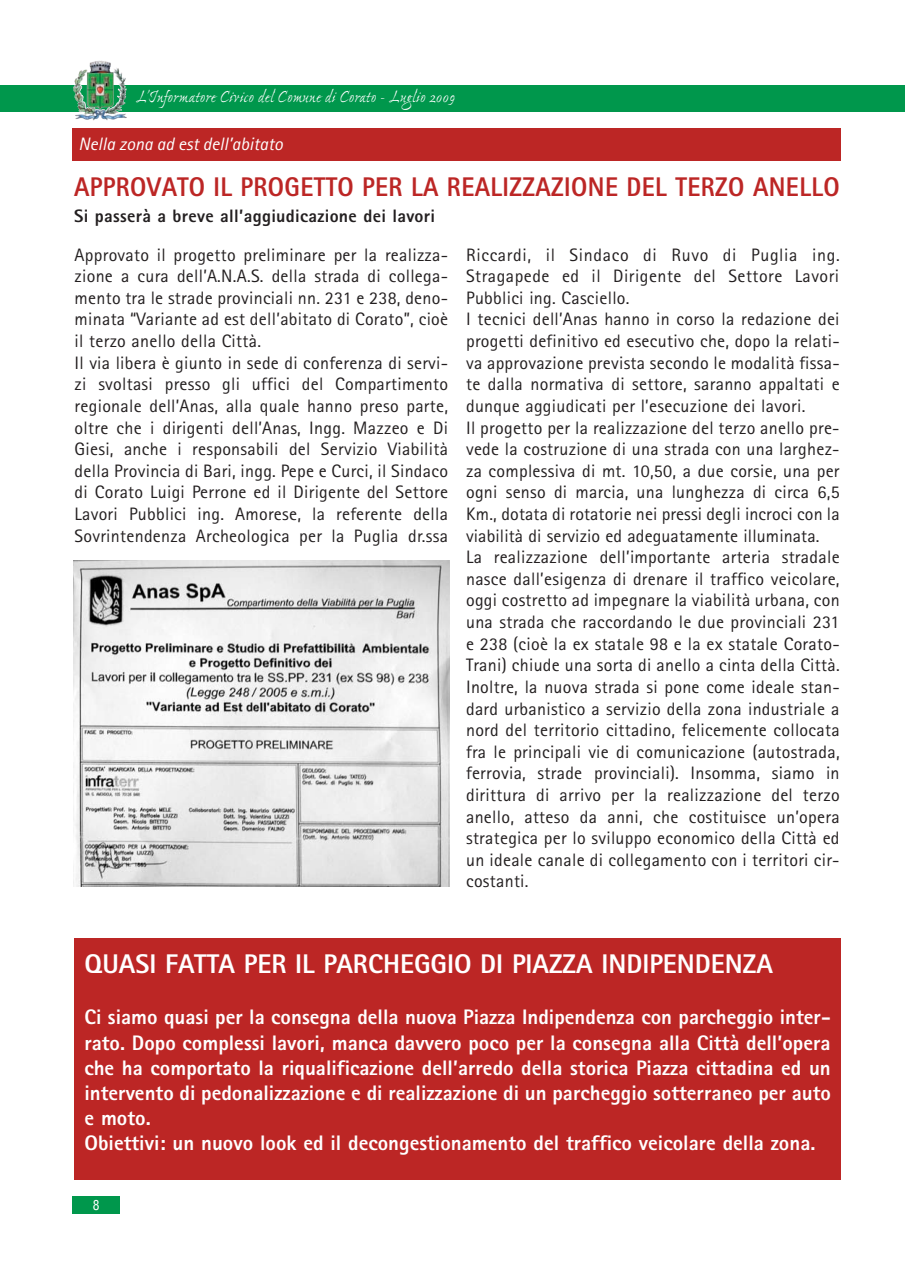
<style>
.page{position:relative;width:905px;height:1273px;background:#fff}
.page>*{position:absolute;margin:0;border:0;box-sizing:border-box;transform-origin:0 0}
.t1{font:800 27px "Rotis Sans Serif";letter-spacing:.015em;color:#bc2625;scale:.93 1}
.t2{font:800 27px "Rotis Sans Serif";color:#fff}
.t3{font:800 21px/25.2px "Rotis Sans Serif";color:#fff}
.t4{font:18px/21.6px "Rotis Sans Serif";letter-spacing:.015em;color:#231f20}
.t5{font:18px "Ex Ponto MM Os F.290.wt";letter-spacing:-.01em;color:#fff}
.t6{font:800 18px "Rotis Sans Serif";letter-spacing:.015em;color:#231f20}
.t7{font:italic 18px "Rotis Sans Serif";color:#fff}
.t8{font:condensed 13.5px "Helvetica";color:#fff}
</style>
<div class="page">
<div style="left:72px;top:1196px;width:48px;height:17px;background:#00974c"></div>
<div style="left:0;top:85px;width:905px;height:26px;background:#00974c"></div>
<img style="left:73px;top:69px;width:15px;height:33px">
<div style="left:73px;top:128px;width:768px;height:33px;background:#bc2625"></div>
<img style="left:74px;top:560px;width:376px;height:326px">
<div style="left:74px;top:937px;width:767px;height:242px;background:#bc2625"></div>
<p class="t5" style="left:136px;top:89px;width:320px">L’Informatore Civico del Comune di Corato - Luglio 2009</p>
<p class="t7" style="left:79px;top:137px;width:206px">Nella zona ad est dell’abitato</p>
<h1 class="t1" style="left:74px;top:177px;width:825px">APPROVATO IL PROGETTO PER LA REALIZZAZIONE DEL TERZO ANELLO</h1>
<p class="t6" style="left:74px;top:210px;width:363px">Si passerà a breve all’aggiudicazione dei lavori</p>
<p class="t4" style="left:75px;top:245px;width:375px">Approvato il progetto preliminare per la realizza&shy;zione a cura dell’A.N.A.S. della strada di collega&shy;mento tra le strade provinciali nn. 231 e 238, deno&shy;minata “Variante ad est dell’abitato di Corato”, cioè il terzo anello della Città.<br>Il via libera è giunto in sede di conferenza di servi&shy;zi svoltasi presso gli uffici del Compartimento regionale dell’Anas, alla quale hanno preso parte, oltre che i dirigenti dell’Anas, Ingg. Mazzeo e Di Giesi, anche i responsabili del Servizio Viabilità della Provincia di Bari, ingg. Pepe e Curci, il Sindaco di Corato Luigi Perrone ed il Dirigente del Settore Lavori Pubblici ing. Amorese, la referente della Sovrintendenza Archeologica per la Puglia dr.ssa</p>
<p class="t4" style="left:466px;top:245px;width:375px">Riccardi, il Sindaco di Ruvo di Puglia ing.<br>Stragapede ed il Dirigente del Settore Lavori Pubblici ing. Casciello.<br>I tecnici dell’Anas hanno in corso la redazione dei progetti definitivo ed esecutivo che, dopo la relati&shy;va approvazione prevista secondo le modalità fissa&shy;te dalla normativa di settore, saranno appaltati e dunque aggiudicati per l’esecuzione dei lavori.<br>Il progetto per la realizzazione del terzo anello pre&shy;vede la costruzione di una strada con una larghez&shy;za complessiva di mt. 10,50, a due corsie, una per ogni senso di marcia, una lunghezza di circa 6,5<br>Km., dotata di rotatorie nei pressi degli incroci con la viabilità di servizio ed adeguatamente illuminata.<br>La realizzazione dell’importante arteria stradale nasce dall’esigenza di drenare il traffico veicolare, oggi costretto ad impegnare la viabilità urbana, con una strada che raccordando le due provinciali 231 e 238 (cioè la ex statale 98 e la ex statale Corato-Trani) chiude una sorta di anello a cinta della Città.<br>Inoltre, la nuova strada si pone come ideale stan&shy;dard urbanistico a servizio della zona industriale a nord del territorio cittadino, felicemente collocata fra le principali vie di comunicazione (autostrada, ferrovia, strade provinciali). Insomma, siamo in dirittura di arrivo per la realizzazione del terzo anello, atteso da anni, che costituisce un’opera strategica per lo sviluppo economico della Città ed un ideale canale di collegamento con i territori cir&shy;costanti.</p>
<h1 class="t2" style="left:84px;top:954px;width:690px">QUASI FATTA PER IL PARCHEGGIO DI PIAZZA INDIPENDENZA</h1>
<p class="t3" style="left:84px;top:1006px;width:748px">Ci siamo quasi per la consegna della nuova Piazza Indipendenza con parcheggio inter&shy;rato. Dopo complessi lavori, manca davvero poco per la consegna alla Città dell’opera che ha comportato la riqualificazione dell’arredo della storica Piazza cittadina ed un intervento di pedonalizzazione e di realizzazione di un parcheggio sotterraneo per auto e moto.<br>Obiettivi: un nuovo look ed il decongestionamento del traffico veicolare della zona.</p>
<p class="t8" style="left:93px;top:1196px;width:8px">8</p>
</div>
